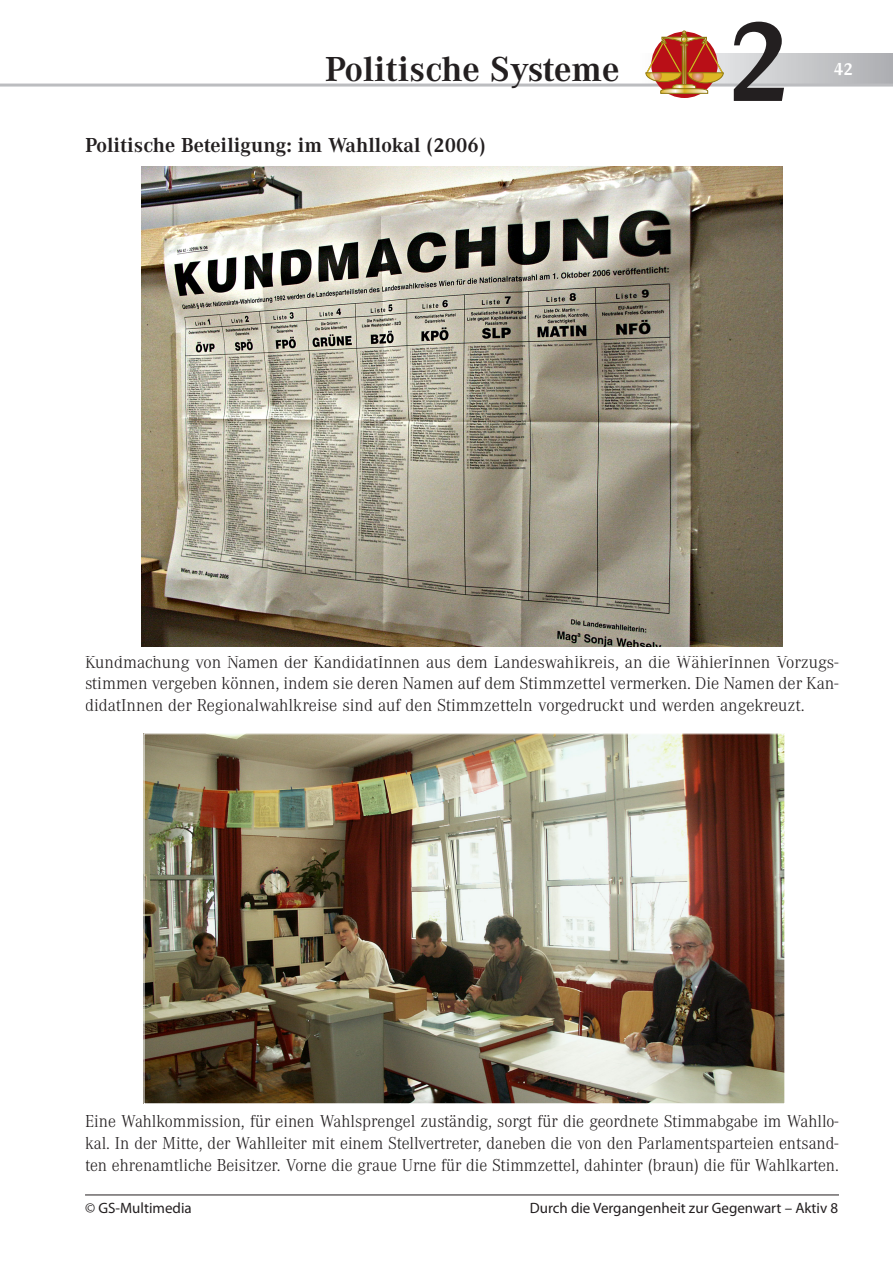
<style>
.page{position:relative;width:893px;height:1263px;background:#fff}
.page>*{position:absolute;margin:0;border:0;box-sizing:border-box;transform-origin:0 0}
.t1{font:700 120px "Corporate A";color:#231f20}
.t2{font:700 36px "Corporate A";color:#231f20}
.Überschrift{font:700 21px "Corporate A";color:#231f20}
.t3{font:300 18px/21.8px "Corporate A";color:#231f20;text-align:justify}
.t4{font:700 18px "Corporate A";color:#fff}
.t5{font:15px "Myriad Pro";color:#231f20}
</style>
<div class="page">
<hr style="left:85px;top:1194px;width:754px;height:1px;background:#231f20">
<svg style="left:638px;top:53px;width:255px;height:31px;background:#c8c9cb"></svg>
<hr style="left:0;top:84px;width:893px;height:3px;background:#bcbdc0">
<svg style="left:645px;top:31px;width:78px;height:63px"></svg>
<img style="left:141px;top:166px;width:641px;height:481px">
<img style="left:146px;top:736px;width:637px;height:366px">
<h2 class="t2" style="left:325px;top:49px;width:295px">Politische Systeme</h2>
<p class="Überschrift" style="left:85px;top:133px;width:402px">Politische Beteiligung: im Wahllokal (2006)</p>
<h1 class="t1" style="left:727px;top:-5px;width:66px">2</h1>
<p class="t4" style="left:834px;top:59px;width:21px">42</p>
<p class="t3" style="left:85px;top:651px;width:755px">Kundmachung von Namen der KandidatInnen aus dem Landeswahlkreis, an die WählerInnen Vorzugs&shy;stimmen vergeben können, indem sie deren Namen auf dem Stimmzettel vermerken. Die Namen der Kan&shy;didatInnen der Regionalwahlkreise sind auf den Stimmzetteln vorgedruckt und werden angekreuzt.</p>
<p class="t3" style="left:85px;top:1111px;width:755px">Eine Wahlkommission, für einen Wahlsprengel zuständig, sorgt für die geordnete Stimmabgabe im Wahllo&shy;kal. In der Mitte, der Wahlleiter mit einem Stellvertreter, daneben die von den Parlamentsparteien entsand&shy;ten ehrenamtliche Beisitzer. Vorne die graue Urne für die Stimmzettel, dahinter (braun) die für Wahlkarten.</p>
<p class="t5" style="left:85px;top:1198px;width:108px">© GS-Multimedia</p>
<p class="t5" style="left:530px;top:1198px;width:310px">Durch die Vergangenheit zur Gegenwart – Aktiv 8</p>
</div>
